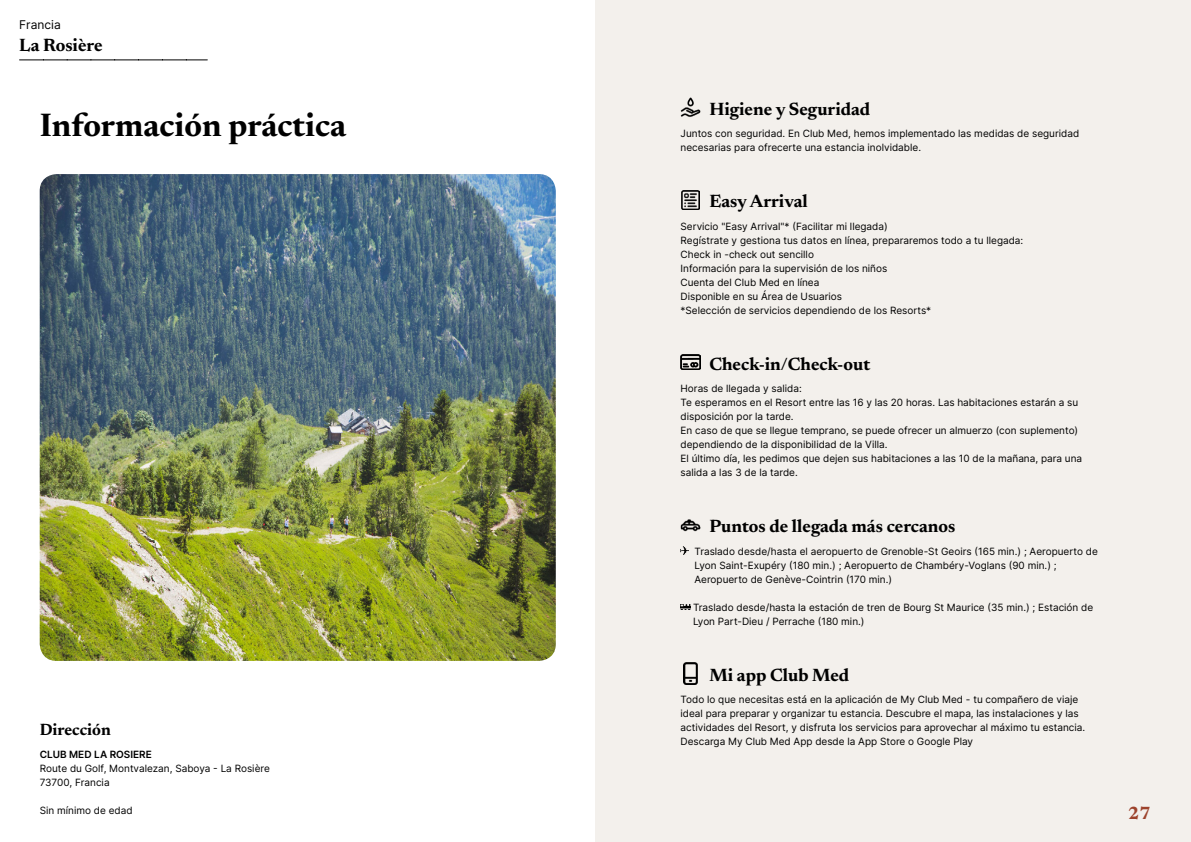
<style>
.page{position:relative;width:1191px;height:842px;background:#fff}
.page>*{position:absolute;margin:0;border:0;box-sizing:border-box;transform-origin:0 0}
.t1{font:700 33px "Newsreader 24 pt";color:#000}
.t2{font:700 18px "Newsreader 24 pt";color:#000}
.t3{font:700 18px "Newsreader 24 pt";color:#9d432c}
.t4{font:700 16.5px "Newsreader 24 pt";color:#000}
.t5{font:12px "Inter";color:#000}
.t6{font:10px/14px "Inter";color:#000}
.t7{font:600 10px "Inter";color:#000}
</style>
<div class="page">
<div style="left:595px;top:0;width:596px;height:842px;background:#f3f0ec"></div>
<img style="left:40px;top:174px;width:516px;height:487px">
<svg style="left:20px;top:60px;width:187px;height:1px"></svg>
<img style="left:680px;top:97px;width:20px;height:20px">
<img style="left:681px;top:190px;width:18px;height:20px">
<img style="left:680px;top:355px;width:20px;height:15px">
<img style="left:680px;top:519px;width:20px;height:13px">
<svg style="left:680px;top:546px;width:9px;height:9px"></svg>
<svg style="left:680px;top:604px;width:10px;height:6px"></svg>
<img style="left:684px;top:663px;width:13px;height:21px">
<p class="t5" style="left:19px;top:15px;width:43px">Francia</p>
<h2 class="t2" style="left:19px;top:32px;width:85px">La Rosière</h2>
<h1 class="t1" style="left:40px;top:101px;width:308px">Información práctica</h1>
<h3 class="t4" style="left:40px;top:718px;width:73px">Dirección</h3>
<p class="t7" style="left:40px;top:747px;width:114px">CLUB MED LA ROSIERE</p>
<p class="t6" style="left:40px;top:761px;width:232px">Route du Golf, Montvalezan, Saboya - La Rosière<br>73700, Francia</p>
<p class="t6" style="left:40px;top:803px;width:94px">Sin mínimo de edad</p>
<h2 class="t2" style="left:709px;top:96px;width:162px">Higiene y Seguridad</h2>
<p class="t6" style="left:680px;top:126px;width:400px">Juntos con seguridad. En Club Med, hemos implementado las medidas de seguridad necesarias para ofrecerte una estancia inolvidable.</p>
<h2 class="t2" style="left:709px;top:188px;width:100px">Easy Arrival</h2>
<p class="t6" style="left:680px;top:219px;width:344px">Servicio "Easy Arrival"* (Facilitar mi llegada)<br>Regístrate y gestiona tus datos en línea, prepararemos todo a tu llegada:<br>Check in -check out sencillo<br>Información para la supervisión de los niños<br>Cuenta del Club Med en línea<br>Disponible en su Área de Usuarios<br>*Selección de servicios dependiendo de los Resorts*</p>
<h2 class="t2" style="left:709px;top:351px;width:162px">Check-in/Check-out</h2>
<p class="t6" style="left:680px;top:381px;width:403px">Horas de llegada y salida:<br>Te esperamos en el Resort entre las 16 y las 20 horas. Las habitaciones estarán a su disposición por la tarde.<br>En caso de que se llegue temprano, se puede ofrecer un almuerzo (con suplemento) dependiendo de la disponibilidad de la Villa.<br>El último día, les pedimos que dejen sus habitaciones a las 10 de la mañana, para una salida a las 3 de la tarde.</p>
<h2 class="t2" style="left:709px;top:513px;width:247px">Puntos de llegada más cercanos</h2>
<p class="t6" style="left:694px;top:544px;width:405px">Traslado desde/hasta el aeropuerto de Grenoble-St Geoirs (165 min.) ; Aeropuerto de<br>Lyon Saint-Exupéry (180 min.) ; Aeropuerto de Chambéry-Voglans (90 min.) ;<br>Aeropuerto de Genève-Cointrin (170 min.)</p>
<p class="t6" style="left:693px;top:600px;width:402px">Traslado desde/hasta la estación de tren de Bourg St Maurice (35 min.) ; Estación de<br>Lyon Part-Dieu / Perrache (180 min.)</p>
<h2 class="t2" style="left:709px;top:662px;width:141px">Mi app Club Med</h2>
<p class="t6" style="left:680px;top:692px;width:406px">Todo lo que necesitas está en la aplicación de My Club Med - tu compañero de viaje ideal para preparar y organizar tu estancia. Descubre el mapa, las instalaciones y las actividades del Resort, y disfruta los servicios para aprovechar al máximo tu estancia.<br>Descarga My Club Med App desde la App Store o Google Play</p>
<h2 class="t3" style="left:1128px;top:800px;width:24px">27</h2>
</div>
